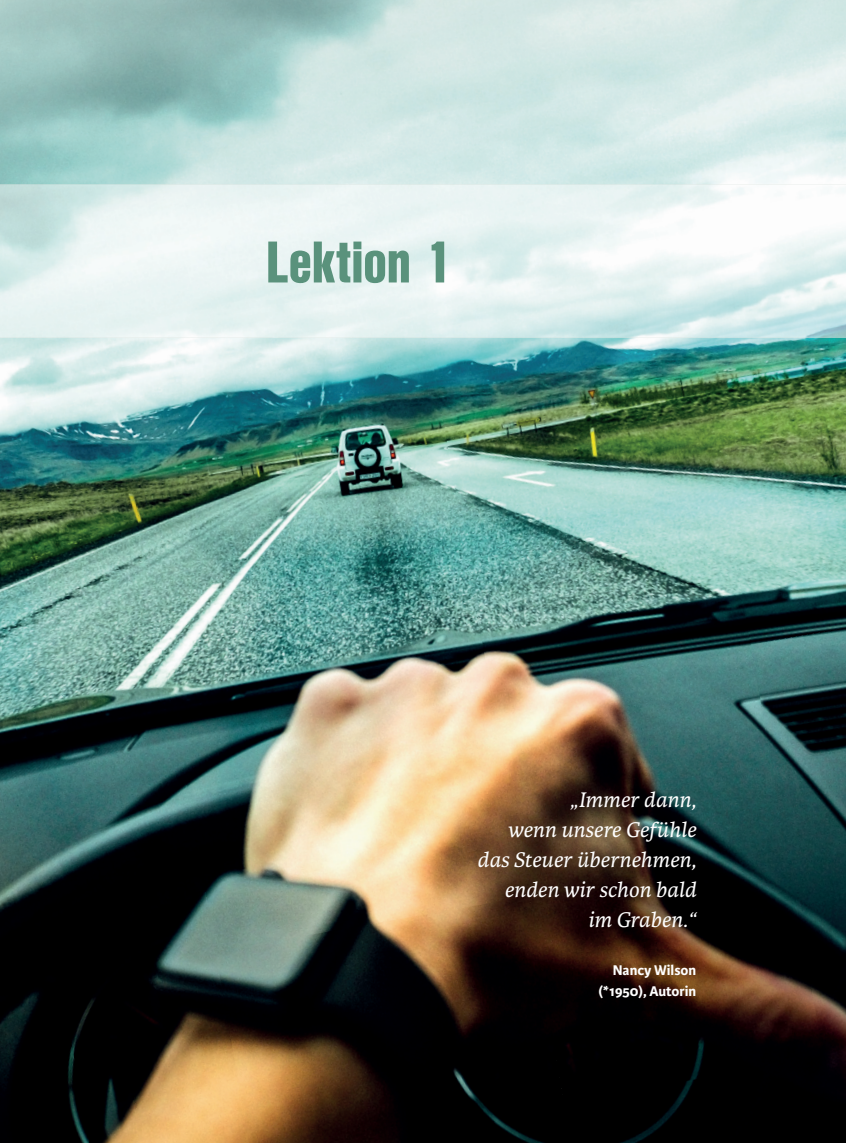
<style>
.page{position:relative;width:846px;height:1143px;background:#fff}
.page>*{position:absolute;margin:0;border:0;box-sizing:border-box;transform-origin:0 0}
.t1{font:900 57px "Nimbus San Con L";letter-spacing:-.005em;color:#5a927c}
.t2{font:italic 22.5px/30px "Karmina Basic";color:#fff;text-align:right}
.t3{font:700 15px/21px "Karmina Sans";color:#fff;text-align:right}
</style>
<div class="page">
<img style="left:0;top:338px;width:215px;height:805px">
<img style="left:107px;top:338px;width:321px;height:614px">
<img style="left:428px;top:338px;width:368px;height:719px">
<img style="left:696px;top:338px;width:149px;height:308px">
<img style="left:0;top:551px;width:92px;height:592px">
<img style="left:750px;top:627px;width:95px;height:276px">
<img style="left:0;top:855px;width:38px;height:288px">
<img style="left:215px;top:896px;width:358px;height:247px">
<img style="left:796px;top:893px;width:49px;height:250px">
<div style="left:563px;top:1057px;width:279px;height:86px;background:#000"></div>
<img style="left:271px;top:324px;width:80px;height:14px">
<img style="left:560px;top:328px;width:54px;height:10px">
<h1 class="t1" style="left:265px;top:219px;width:188px">Lektion 1</h1>
<p class="t2" style="left:477px;top:786px;width:220px">„Immer dann,<br>wenn unsere Gefühle das Steuer übernehmen, enden wir schon bald im Graben.“</p>
<p class="t3" style="left:598px;top:960px;width:99px">Nancy Wilson (*1950), Autorin</p>
</div>
